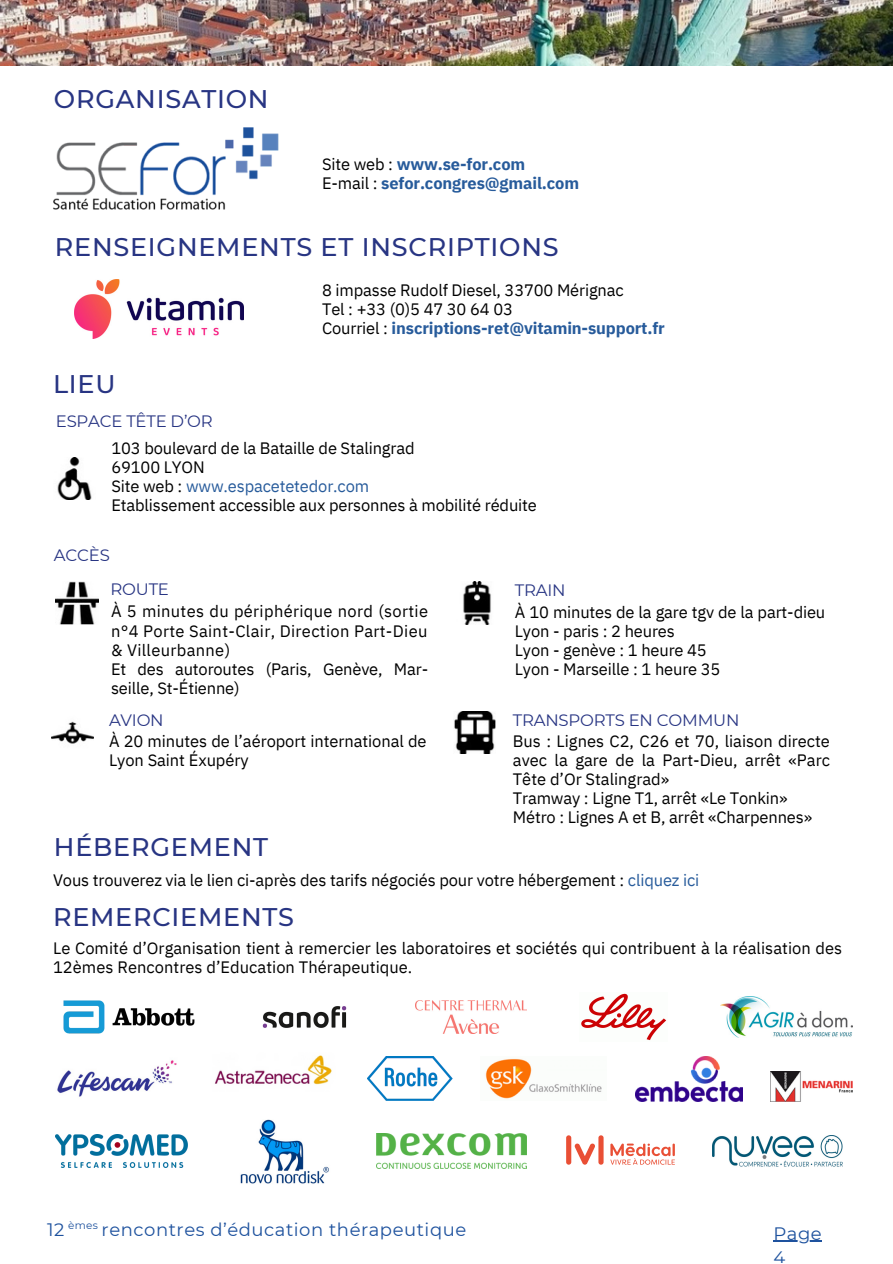
<style>
.page{position:relative;width:893px;height:1264px;background:#fff}
.page>*{position:absolute;margin:0;border:0;box-sizing:border-box;transform-origin:0 0}
.t1{font:500 25.5px "Montserrat";letter-spacing:.03em;color:#283583}
.t2{font:18px/24.8px "Montserrat";letter-spacing:.03em;color:#1e529e}
.t3{font:16.5px/19px "IBM Plex Sans";letter-spacing:-.01em;color:#000}
.t4{font:16.5px/19px "IBM Plex Sans";letter-spacing:.02em;color:#000}
.t5{font:700 16.5px/19px "IBM Plex Sans";letter-spacing:-.01em;color:#275b9b}
.t6{font:16.5px "Montserrat";letter-spacing:-.015em;color:#283583}
.t7{font:10.5px "Montserrat";color:#1e529e}
.s1{font-weight:400;color:#000}
.s2{font-weight:700;color:#275b9b}
.s3{color:#275b9b}
</style>
<div class="page">
<img style="left:0;top:0;width:892px;height:66px">
<img style="left:53px;top:127px;width:226px;height:83px">
<img style="left:57px;top:457px;width:35px;height:42px">
<img style="left:51px;top:721px;width:43px;height:23px">
<img style="left:454px;top:711px;width:42px;height:42px">
<img style="left:56px;top:582px;width:42px;height:42px">
<img style="left:463px;top:582px;width:28px;height:42px">
<img style="left:74px;top:279px;width:169px;height:59px">
<img style="left:63px;top:1000px;width:131px;height:33px">
<img style="left:262px;top:1006px;width:85px;height:22px">
<img style="left:415px;top:1000px;width:111px;height:33px">
<img style="left:581px;top:993px;width:86px;height:48px">
<img style="left:770px;top:1071px;width:82px;height:30px">
<img style="left:720px;top:996px;width:132px;height:41px">
<img style="left:57px;top:1060px;width:120px;height:37px">
<img style="left:214px;top:1055px;width:118px;height:30px">
<img style="left:368px;top:1056px;width:84px;height:44px">
<img style="left:485px;top:1058px;width:117px;height:41px">
<img style="left:635px;top:1056px;width:107px;height:45px">
<img style="left:56px;top:1134px;width:131px;height:33px">
<img style="left:240px;top:1119px;width:89px;height:65px">
<img style="left:376px;top:1133px;width:150px;height:35px">
<div style="left:566px;top:1135px;width:5px;height:29px;background:#e94f35;border-radius:3px"></div>
<svg style="left:574px;top:1143px;width:21px;height:21px"></svg>
<div style="left:598px;top:1135px;width:5px;height:29px;background:#e94f35;border-radius:3px"></div>
<svg style="left:610px;top:1143px;width:64px;height:21px"></svg>
<img style="left:712px;top:1135px;width:130px;height:32px">
<hr style="left:773px;top:1240px;width:49px;height:1px;background:#1e529e">
<h1 class="t1" style="left:54px;top:84px;width:216px">ORGANISATION</h1>
<p class="t5" style="left:322px;top:154px;width:258px"><span class="s1">Site web :</span> www.se-for.com<br><span class="s1">E-mail :</span> sefor.congres@gmail.com</p>
<h1 class="t1" style="left:55px;top:231px;width:505px">RENSEIGNEMENTS ET INSCRIPTIONS</h1>
<h1 class="t1" style="left:53px;top:368px;width:64px">LIEU</h1>
<p class="t6" style="left:56px;top:411px;width:158px">ESPACE TÊTE D’OR</p>
<p class="t3" style="left:322px;top:280px;width:344px">8 impasse Rudolf Diesel, 33700 Mérignac<br>Tel : +33 (0)5 47 30 64 03<br>Courriel : <span class="s2">inscriptions-ret@vitamin-support.fr</span></p>
<p class="t3" style="left:111px;top:438px;width:427px">103 boulevard de la Bataille de Stalingrad<br>69100 LYON<br>Site web : <span class="s3">www.espacetetedor.com<br></span>Etablissement accessible aux personnes à mobilité réduite</p>
<p class="t6" style="left:54px;top:545px;width:57px">ACCÈS</p>
<p class="t6" style="left:110px;top:579px;width:60px">ROUTE</p>
<p class="t4" style="left:111px;top:601px;width:319px">À 5 minutes du périphérique nord (sortie n°4 Porte Saint-Clair, Direction Part-Dieu &amp; Villeurbanne)<br>Et des autoroutes (Paris, Genève, Mar&shy;seille, St-Étienne)</p>
<p class="t6" style="left:109px;top:709px;width:56px">AVION</p>
<p class="t3" style="left:109px;top:731px;width:319px">À 20 minutes de l’aéroport international de<br>Lyon Saint Éxupéry</p>
<h1 class="t1" style="left:54px;top:831px;width:215px">HÉBERGEMENT</h1>
<p class="t6" style="left:515px;top:580px;width:52px">TRAIN</p>
<p class="t3" style="left:515px;top:601px;width:312px">À 10 minutes de la gare tgv de la part-dieu<br>Lyon - paris : 2 heures<br>Lyon - genève : 1 heure 45<br>Lyon - Marseille : 1 heure 35</p>
<p class="t6" style="left:513px;top:709px;width:228px">TRANSPORTS EN COMMUN</p>
<p class="t3" style="left:513px;top:731px;width:318px">Bus : Lignes C2, C26 et 70, liaison directe avec la gare de la Part-Dieu, arrêt «Parc Tête d’Or Stalingrad»<br>Tramway : Ligne T1, arrêt «Le Tonkin» Métro : Lignes A et B, arrêt «Charpennes»</p>
<p class="t3" style="left:53px;top:870px;width:647px">Vous trouverez via le lien ci-après des tarifs négociés pour votre hébergement : <span class="s3">cliquez ici</span></p>
<h1 class="t1" style="left:53px;top:901px;width:242px">REMERCIEMENTS</h1>
<p class="t3" style="left:53px;top:938px;width:790px">Le Comité d’Organisation tient à remercier les laboratoires et sociétés qui contribuent à la réalisation des<br>12èmes Rencontres d’Education Thérapeutique.</p>
<p class="t7" style="left:68px;top:1219px;width:31px">èmes</p>
<p class="t2" style="left:47px;top:1216px;width:19px">12</p>
<p class="t2" style="left:102px;top:1216px;width:366px">rencontres d’éducation thérapeutique</p>
<p class="t2" style="left:773px;top:1220px;width:50px">Page<br>4</p>
</div>
